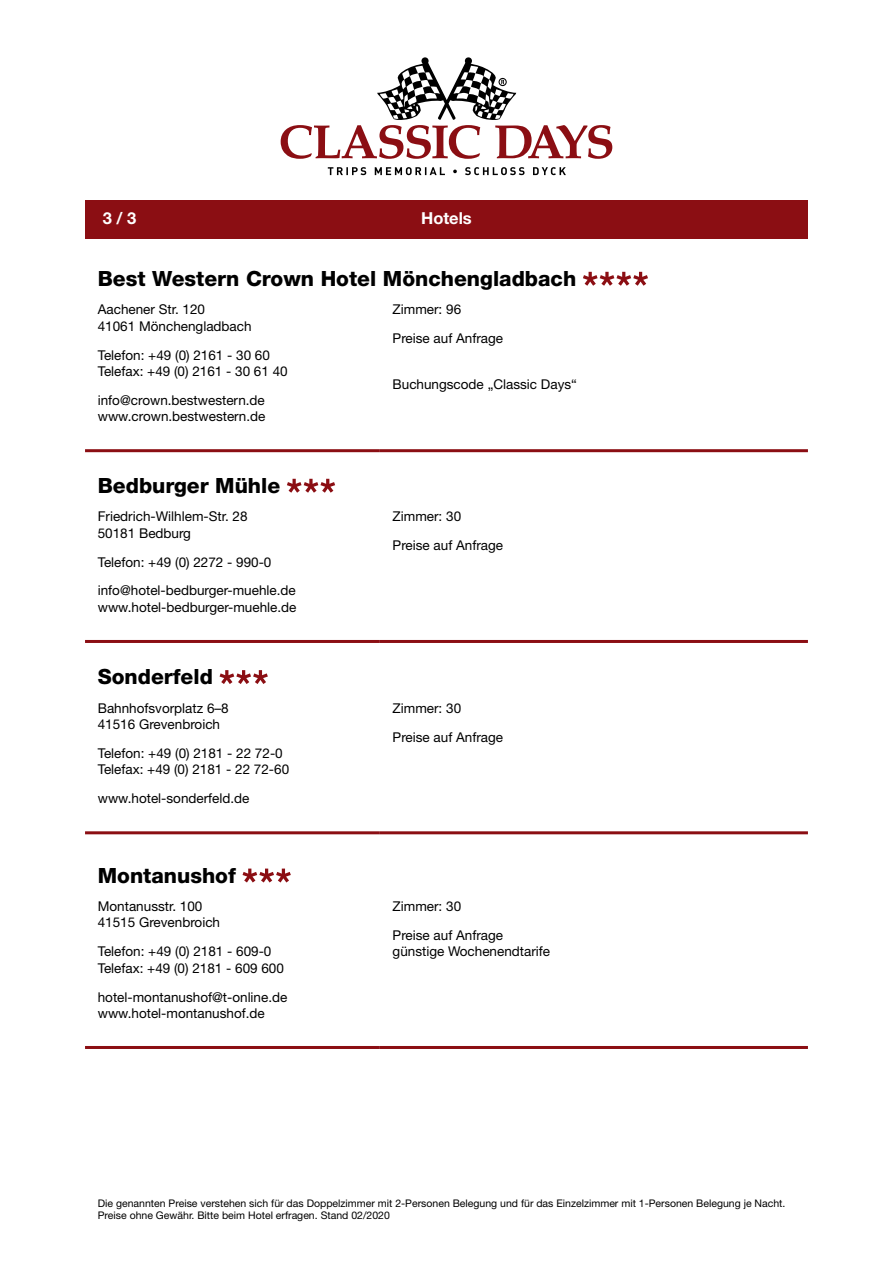
<style>
.page{position:relative;width:893px;height:1263px;background:#fff}
.page>*{position:absolute;margin:0;border:0;box-sizing:border-box;transform-origin:0 0}
.t1{font:800 21px "Helvetica Neue LT Std";color:#000}
.t2{font:700 16.5px "Helvetica Neue LT Std";color:#fff}
.t3{font:13.5px/16.2px "Helvetica Neue LT Std";color:#000}
.t4{font:10.5px/12.6px "Helvetica Neue LT Std";color:#000}
</style>
<div class="page">
<svg style="left:281px;top:57px;width:331px;height:102px"></svg>
<svg style="left:328px;top:167px;width:238px;height:8px"></svg>
<div style="left:85px;top:201px;width:723px;height:38px;background:#8b0e13"></div>
<hr style="left:85px;top:1046px;width:295px;height:3px;background:#8b0e13">
<hr style="left:380px;top:1046px;width:428px;height:3px;background:#8b0e13">
<svg style="left:243px;top:868px;width:48px;height:14px"></svg>
<hr style="left:85px;top:831px;width:295px;height:3px;background:#8b0e13">
<hr style="left:380px;top:831px;width:428px;height:3px;background:#8b0e13">
<svg style="left:220px;top:670px;width:48px;height:14px"></svg>
<hr style="left:85px;top:640px;width:295px;height:3px;background:#8b0e13">
<hr style="left:380px;top:640px;width:428px;height:3px;background:#8b0e13">
<svg style="left:287px;top:479px;width:48px;height:14px"></svg>
<hr style="left:85px;top:449px;width:295px;height:3px;background:#8b0e13">
<hr style="left:380px;top:449px;width:428px;height:3px;background:#8b0e13">
<svg style="left:583px;top:272px;width:65px;height:14px"></svg>
<p class="t2" style="left:103px;top:208px;width:35px">3 / 3</p>
<p class="t2" style="left:421px;top:208px;width:52px">Hotels</p>
<h1 class="t1" style="left:98px;top:266px;width:480px">Best Western Crown Hotel Mönchengladbach</h1>
<p class="t3" style="left:98px;top:301px;width:155px">Aachener Str. 120<br>41061 Mönchengladbach</p>
<p class="t3" style="left:98px;top:346px;width:191px">Telefon: +49 (0) 2161 - 30 60<br>Telefax: +49 (0) 2161 - 30 61 40</p>
<p class="t3" style="left:98px;top:392px;width:169px">info@crown.bestwestern.de www.crown.bestwestern.de</p>
<p class="t3" style="left:393px;top:295px;width:112px;line-height:29px">Zimmer: 96<br>Preise auf Anfrage</p>
<p class="t3" style="left:393px;top:375px;width:186px">Buchungscode „Classic Days“</p>
<h1 class="t1" style="left:98px;top:473px;width:184px">Bedburger Mühle</h1>
<p class="t3" style="left:98px;top:508px;width:151px">Friedrich-Wilhlem-Str. 28<br>50181 Bedburg</p>
<p class="t3" style="left:98px;top:547px;width:199px;line-height:29px">Telefon: +49 (0) 2272 - 990-0 info@hotel-bedburger-muehle.de</p>
<p class="t3" style="left:98px;top:599px;width:200px">www.hotel-bedburger-muehle.de</p>
<h1 class="t1" style="left:98px;top:664px;width:117px">Sonderfeld</h1>
<p class="t3" style="left:98px;top:700px;width:133px">Bahnhofsvorplatz 6–8<br>41516 Grevenbroich</p>
<p class="t3" style="left:98px;top:745px;width:193px">Telefon: +49 (0) 2181 - 22 72-0<br>Telefax: +49 (0) 2181 - 22 72-60</p>
<p class="t3" style="left:98px;top:790px;width:153px">www.hotel-sonderfeld.de</p>
<h1 class="t1" style="left:98px;top:862px;width:140px">Montanushof</h1>
<p class="t3" style="left:98px;top:898px;width:124px">Montanusstr. 100<br>41515 Grevenbroich</p>
<p class="t3" style="left:98px;top:943px;width:188px">Telefon: +49 (0) 2181 - 609-0<br>Telefax: +49 (0) 2181 - 609 600</p>
<p class="t3" style="left:98px;top:988px;width:191px">hotel-montanushof@t-online.de www.hotel-montanushof.de</p>
<p class="t3" style="left:393px;top:502px;width:112px;line-height:29px">Zimmer: 30<br>Preise auf Anfrage</p>
<p class="t3" style="left:393px;top:693px;width:112px;line-height:29px">Zimmer: 30<br>Preise auf Anfrage</p>
<p class="t3" style="left:393px;top:892px;width:112px;line-height:29px">Zimmer: 30<br>Preise auf Anfrage</p>
<p class="t3" style="left:393px;top:943px;width:159px">günstige Wochenendtarife</p>
<p class="t4" style="left:98px;top:1196px;width:689px">Die genannten Preise verstehen sich für das Doppelzimmer mit 2-Personen Belegung und für das Einzelzimmer mit 1-Personen Belegung je Nacht.<br>Preise ohne Gewähr. Bitte beim Hotel erfragen. Stand 02/2020</p>
</div>
